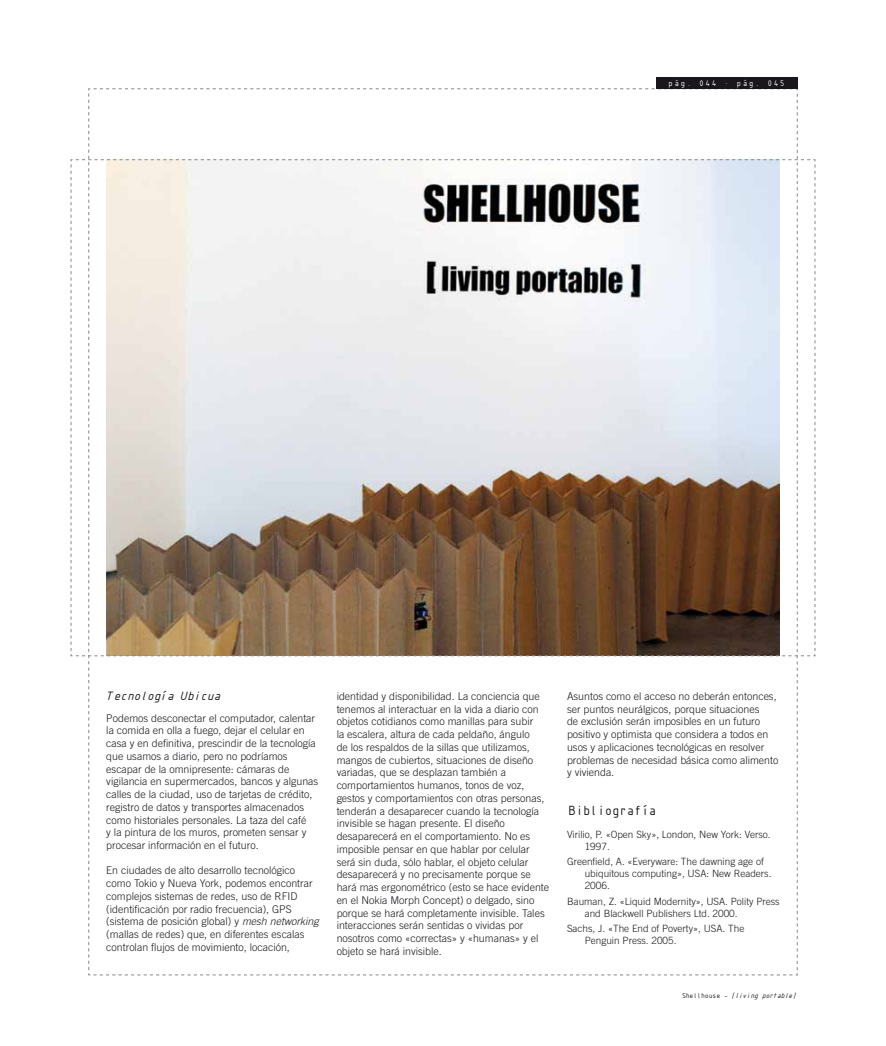
<style>
.page{position:relative;width:886px;height:1046px;background:#fff}
.page>*{position:absolute;margin:0;border:0;box-sizing:border-box;transform-origin:0 0}
.t1{font:14.38px "ISOCTEUR";letter-spacing:-.2em;color:#1a171c}
.t2{font:13.12px "ISOCTEUR Italic";letter-spacing:-.2em;color:#1a171c}
.t3{font:300 10.62px/12.8px "Trade Gothic";color:#1a171c}
.t4{font:300 10px/12px "Trade Gothic";color:#1a171c}
.t5{font:8.75px "ISOCTEUR";color:#fff}
.t6{font:7.5px "ISOCTEUR Italic";letter-spacing:-.2em;color:#1a171c}
.s1{font-style:italic}
.s2{font-family:"ISOCTEUR"}
</style>
<div class="page">
<svg style="left:71px;top:159px;width:744px;height:497px"></svg>
<div style="left:656px;top:78px;width:141px;height:11px;background:#1a171c"></div>
<p class="t5" style="left:667px;top:77px;width:119px">pág. 044 · pág. 045</p>
<p class="t2" style="left:106px;top:687px;width:118px">Tecnología Ubicua</p>
<p class="t3" style="left:106px;top:711px;width:213px">Podemos desconectar el computador, calentar la comida en olla a fuego, dejar el celular en casa y en definitiva, prescindir de la tecnología que usamos a diario, pero no podríamos escapar de la omnipresente: cámaras de vigilancia en supermercados, bancos y algunas calles de la ciudad, uso de tarjetas de crédito, registro de datos y transportes almacenados como historiales personales. La taza del café<br>y la pintura de los muros, prometen sensar y procesar información en el futuro.</p>
<p class="t3" style="left:106px;top:863px;width:214px">En ciudades de alto desarrollo tecnológico como Tokio y Nueva York, podemos encontrar complejos sistemas de redes, uso de RFID (identificación por radio frecuencia), GPS (sistema de posición global) y <span class="s1">mesh networking </span>(mallas de redes) que, en diferentes escalas controlan flujos de movimiento, locación,</p>
<p class="t3" style="left:337px;top:689px;width:214px">identidad y disponibilidad. La conciencia que tenemos al interactuar en la vida a diario con objetos cotidianos como manillas para subir<br>la escalera, altura de cada peldaño, ángulo<br>de los respaldos de la sillas que utilizamos, mangos de cubiertos, situaciones de diseño variadas, que se desplazan también a comportamientos humanos, tonos de voz, gestos y comportamientos con otras personas, tenderán a desaparecer cuando la tecnología invisible se hagan presente. El diseño desaparecerá en el comportamiento. No es imposible pensar en que hablar por celular será sin duda, sólo hablar, el objeto celular desaparecerá y no precisamente porque se hará mas ergonométrico (esto se hace evidente en el Nokia Morph Concept) o delgado, sino porque se hará completamente invisible. Tales interacciones serán sentidas o vividas por nosotros como «correctas» y «humanas» y el objeto se hará invisible.</p>
<p class="t3" style="left:567px;top:689px;width:213px">Asuntos como el acceso no deberán entonces, ser puntos neurálgicos, porque situaciones<br>de exclusión serán imposibles en un futuro positivo y optimista que considera a todos en usos y aplicaciones tecnológicas en resolver problemas de necesidad básica como alimento y vivienda.</p>
<h1 class="t1" style="left:567px;top:800px;width:92px">Bibliografía</h1>
<p class="t4" style="left:585px;top:827px;width:187px;text-indent:-18px">Virilio, P. «Open Sky», London, New York: Verso.<br>1997.</p>
<p class="t4" style="left:585px;top:855px;width:188px;text-indent:-18px">Greenfield, A. «Everyware: The dawning age of ubiquitous computing», USA: New Readers.<br>2006.</p>
<p class="t4" style="left:585px;top:894px;width:196px;text-indent:-18px">Bauman, Z. «Liquid Modernity», USA. Polity Press and Blackwell Publishers Ltd. 2000.</p>
<p class="t4" style="left:585px;top:922px;width:161px;text-indent:-18px">Sachs, J. «The End of Poverty», USA. The<br>Penguin Press. 2005.</p>
<p class="t6" style="left:681px;top:990px;width:118px"><span class="s2">Shellhouse -</span> [living portable]</p>
</div>
